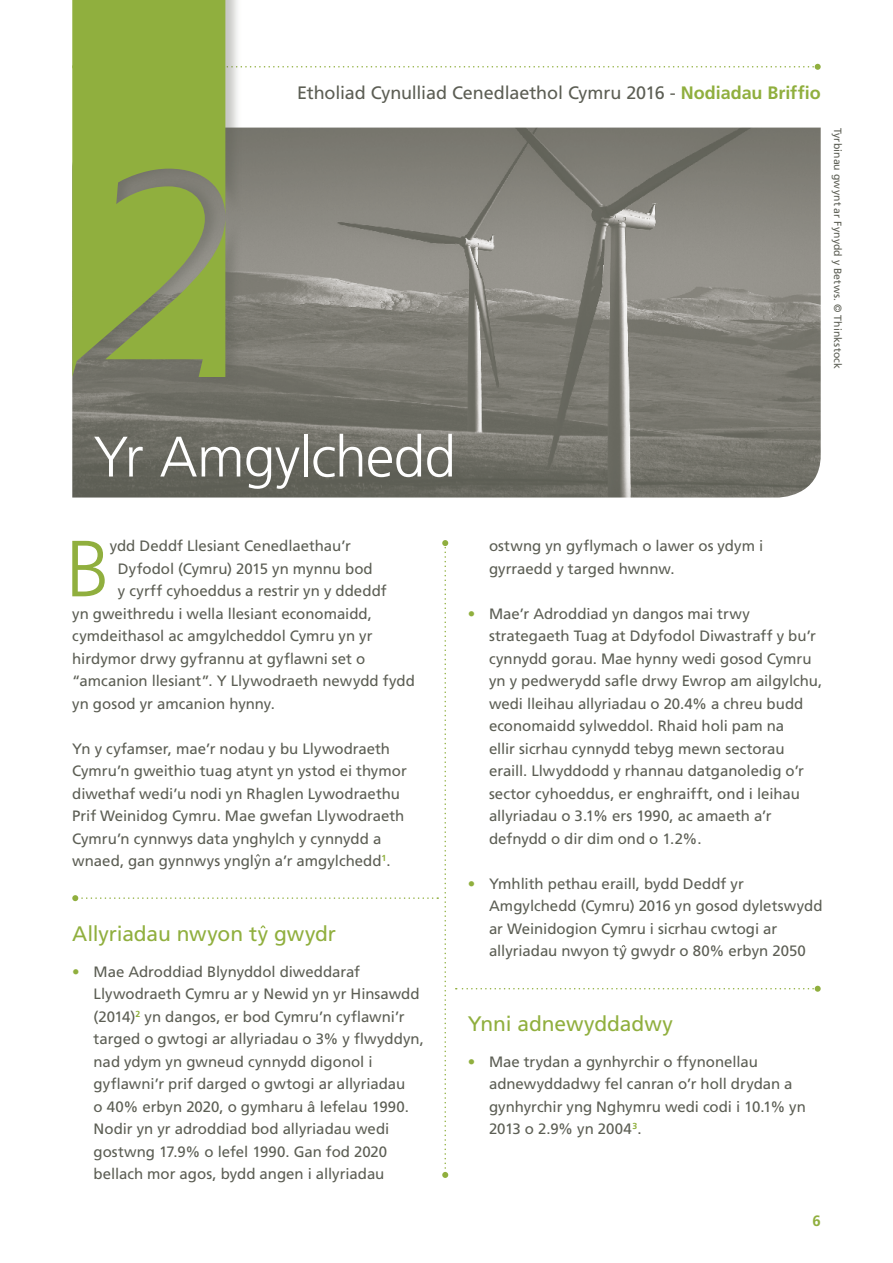
<style>
.page{position:relative;width:893px;height:1263px;background:#fff}
.page>*{position:absolute;margin:0;border:0;box-sizing:border-box;transform-origin:0 0}
.t1{font:300 79.5px "Frutiger";color:#90af3e}
.t2{font:300 57px "Frutiger";letter-spacing:-.015em;color:#fff}
.t3{font:21px "Frutiger";letter-spacing:-.005em;color:#90af3e}
.t4{font:18px "Frutiger";letter-spacing:-.01em;color:#5c5e54}
.t5{font:15px/22.5px "Frutiger";color:#5c5e54}
.t6{font:700 15px "Frutiger";color:#90af3e}
.t7{font:10.5px "Frutiger";letter-spacing:.01em;color:#5c5e54}
.s1{font-weight:700;color:#90af3e}
.s2{color:#90af3e}
</style>
<div class="page">
<svg style="left:245px;top:64px;width:576px;height:6px"></svg>
<img style="left:72px;top:128px;width:749px;height:369px">
<div style="left:72px;top:0;width:170px;height:385px;background:#5c5e54;opacity:.35"></div>
<svg style="left:72px;top:0;width:153px;height:377px;background:#8da745"></svg>
<svg style="left:72px;top:540px;width:376px;height:638px"></svg>
<svg style="left:456px;top:986px;width:365px;height:6px"></svg>
<p class="t4" style="left:297px;top:82px;width:525px">Etholiad Cynulliad Cenedlaethol Cymru 2016 - <span class="s1">Nodiadau Briffio</span></p>
<p class="t7" style="left:844px;top:128px;width:243px;rotate:90deg">Tyrbinau gwynt ar Fynydd y Betws. © Thinkstock</p>
<h2 class="t2" style="left:94px;top:424px;width:364px">Yr Amgylchedd</h2>
<h1 class="t1" style="left:66px;top:524px;width:46px">B</h1>
<p class="t5" style="left:110px;top:535px;width:243px">ydd Deddf Llesiant Cenedlaethau’r</p>
<p class="t5" style="left:118px;top:557px;width:256px">Dyfodol (Cymru) 2015 yn mynnu bod</p>
<p class="t5" style="left:118px;top:580px;width:270px">y cyrff cyhoeddus a restrir yn y ddeddf</p>
<p class="t5" style="left:72px;top:602px;width:301px">yn gweithredu i wella llesiant economaidd,</p>
<p class="t5" style="left:72px;top:625px;width:302px">cymdeithasol ac amgylcheddol Cymru yn yr</p>
<p class="t5" style="left:72px;top:647px;width:294px">hirdymor drwy gyfrannu at gyflawni set o</p>
<p class="t5" style="left:72px;top:670px;width:344px">“amcanion llesiant”. Y Llywodraeth newydd fydd</p>
<p class="t5" style="left:72px;top:692px;width:204px">yn gosod yr amcanion hynny.</p>
<p class="t5" style="left:72px;top:737px;width:336px">Yn y cyfamser, mae’r nodau y bu Llywodraeth Cymru’n gweithio tuag atynt yn ystod ei thymor diwethaf wedi’u nodi yn Rhaglen Lywodraethu Prif Weinidog Cymru. Mae gwefan Llywodraeth Cymru’n cynnwys data ynghylch y cynnydd a wnaed, gan gynnwys ynglyn a’r amgylchedd<sup>1</sup>.</p>
<h3 class="t3" style="left:72px;top:922px;width:265px">Allyriadau nwyon ty gwydr</h3>
<p class="t5" style="left:94px;top:960px;width:332px;text-indent:-21px"><span class="s2">•</span> Mae Adroddiad Blynyddol diweddaraf Llywodraeth Cymru ar y Newid yn yr Hinsawdd (2014)<sup>2</sup> yn dangos, er bod Cymru’n cyflawni’r targed o gwtogi ar allyriadau o 3% y flwyddyn, nad ydym yn gwneud cynnydd digonol i gyflawni’r prif darged o gwtogi ar allyriadau<br>o 40% erbyn 2020, o gymharu â lefelau 1990.<br>Nodir yn yr adroddiad bod allyriadau wedi gostwng 17.9% o lefel 1990. Gan fod 2020 bellach mor agos, bydd angen i allyriadau</p>
<p class="t5" style="left:489px;top:535px;width:276px">ostwng yn gyflymach o lawer os ydym i gyrraedd y targed hwnnw.</p>
<p class="t5" style="left:489px;top:602px;width:335px;text-indent:-21px"><span class="s2">•</span> Mae’r Adroddiad yn dangos mai trwy strategaeth Tuag at Ddyfodol Diwastraff y bu’r cynnydd gorau. Mae hynny wedi gosod Cymru yn y pedwerydd safle drwy Ewrop am ailgylchu, wedi lleihau allyriadau o 20.4% a chreu budd economaidd sylweddol. Rhaid holi pam na<br>ellir sicrhau cynnydd tebyg mewn sectorau eraill. Llwyddodd y rhannau datganoledig o’r sector cyhoeddus, er enghraifft, ond i leihau allyriadau o 3.1% ers 1990, ac amaeth a’r defnydd o dir dim ond o 1.2%.</p>
<p class="t5" style="left:489px;top:872px;width:335px;text-indent:-21px"><span class="s2">•</span> Ymhlith pethau eraill, bydd Deddf yr Amgylchedd (Cymru) 2016 yn gosod dyletswydd ar Weinidogion Cymru i sicrhau cwtogi ar allyriadau nwyon ty gwydr o 80% erbyn 2050</p>
<h3 class="t3" style="left:468px;top:1012px;width:207px">Ynni adnewyddadwy</h3>
<p class="t5" style="left:489px;top:1050px;width:318px;text-indent:-21px"><span class="s2">•</span> Mae trydan a gynhyrchir o ffynonellau adnewyddadwy fel canran o’r holl drydan a gynhyrchir yng Nghymru wedi codi i 10.1% yn 2013 o 2.9% yn 2004<sup>3</sup>.</p>
<p class="t6" style="left:812px;top:1212px;width:10px">6</p>
</div>
